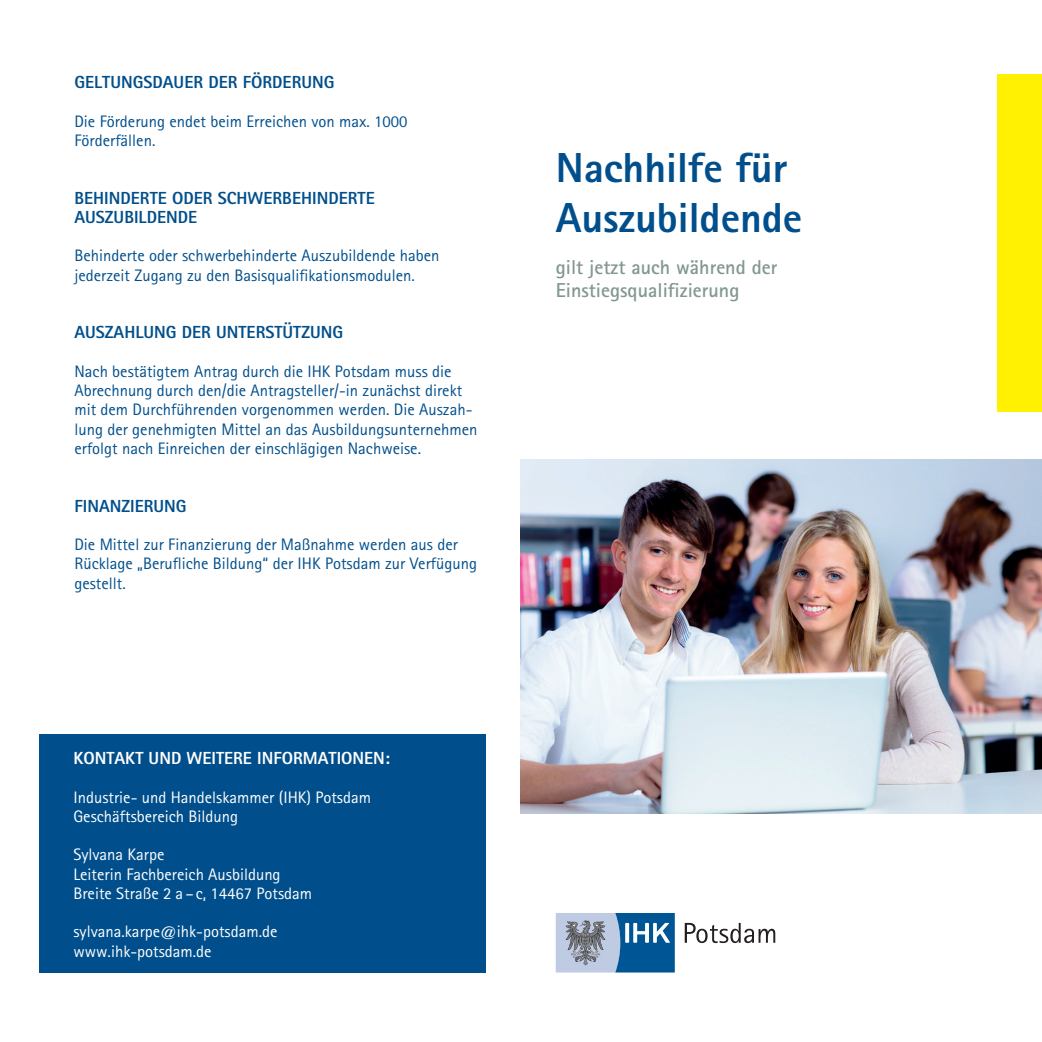
<style>
.page{position:relative;width:1042px;height:1042px;background:#fff}
.page>*{position:absolute;margin:0;border:0;box-sizing:border-box;transform-origin:0 0}
.t1{font:800 42px/50.4px "AT Rotis Sans Serif";color:#004f8c}
.t2{font:700 20.12px/22.8px "AT Rotis Sans Serif";color:#839692}
.t3{font:800 17.5px/19.2px "AT Rotis Sans Serif";color:#004f8c}
.t4{font:800 17.5px "AT Rotis Sans Serif";color:#fff}
.t5{font:16.62px/19.2px "AT Rotis Sans Serif";color:#004f8c}
.t6{font:16.62px/19.2px "AT Rotis Sans Serif";color:#fff}
</style>
<div class="page">
<div style="left:998px;top:74px;width:44px;height:338px;background:#fff101"></div>
<svg style="left:685px;top:923px;width:90px;height:20px"></svg>
<svg style="left:556px;top:913px;width:119px;height:59px;background:#6990b4"></svg>
<div style="left:40px;top:734px;width:446px;height:238px;background:#004f8c"></div>
<img style="left:520px;top:460px;width:522px;height:354px">
<p class="t3" style="left:74px;top:72px;width:261px">GELTUNGSDAUER DER FÖRDERUNG</p>
<p class="t5" style="left:74px;top:111px;width:335px">Die Förderung endet beim Erreichen von max. 1000<br>Förderfällen.</p>
<p class="t3" style="left:74px;top:188px;width:302px">BEHINDERTE ODER SCHWERBEHINDERTE<br>AUSZUBILDENDE</p>
<p class="t5" style="left:74px;top:246px;width:366px">Behinderte oder schwerbehinderte Auszubildende haben jederzeit Zugang zu den Basisqualifikationsmodulen.</p>
<p class="t3" style="left:74px;top:323px;width:270px">AUSZAHLUNG DER UNTERSTÜTZUNG</p>
<p class="t5" style="left:74px;top:361px;width:404px">Nach bestätigtem Antrag durch die IHK Potsdam muss die Abrechnung durch den/die Antragsteller/-in zunächst direkt mit dem Durchführenden vorgenommen werden. Die Auszah&shy;lung der genehmigten Mittel an das Ausbildungsunternehmen erfolgt nach Einreichen der einschlägigen Nachweise.</p>
<p class="t3" style="left:74px;top:496px;width:114px">FINANZIERUNG</p>
<p class="t5" style="left:74px;top:535px;width:404px">Die Mittel zur Finanzierung der Maßnahme werden aus der<br>Rücklage „Berufliche Bildung“ der IHK Potsdam zur Verfügung gestellt.</p>
<p class="t4" style="left:73px;top:747px;width:318px">KONTAKT UND WEITERE INFORMATIONEN:</p>
<p class="t6" style="left:73px;top:787px;width:299px">Industrie- und Handelskammer (IHK) Potsdam<br>Geschäftsbereich Bildung</p>
<p class="t6" style="left:73px;top:845px;width:240px">Sylvana Karpe<br>Leiterin Fachbereich Ausbildung<br>Breite Straße 2 a –c, 14467 Potsdam</p>
<p class="t6" style="left:73px;top:922px;width:206px">sylvana.karpe@ihk-potsdam.de www.ihk-potsdam.de</p>
<h1 class="t1" style="left:556px;top:142px;width:248px">Nachhilfe für<br>Auszubildende</h1>
<p class="t2" style="left:556px;top:255px;width:223px">gilt jetzt auch während der<br>Einstiegsqualifizierung</p>
</div>
